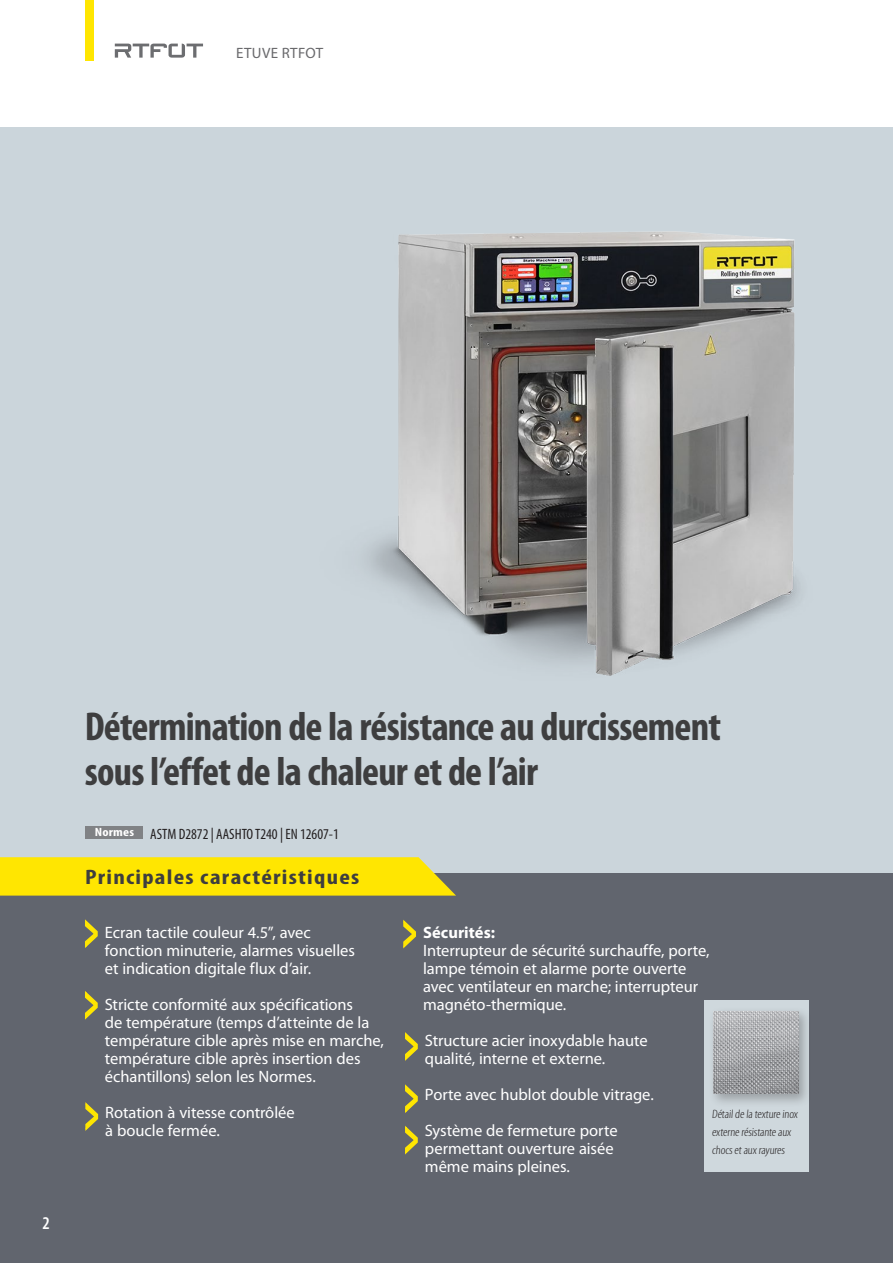
<style>
.page{position:relative;width:893px;height:1263px;background:#fff}
.page>*{position:absolute;margin:0;border:0;box-sizing:border-box;transform-origin:0 0}
.Heading_1{font:700 condensed 40.5px/45px "Myriad Pro";letter-spacing:-.02em;color:#3e3e3f}
.rossini_CG{font:700 condensed 21px "Myriad Pro";letter-spacing:.05em;color:#3e3e3f;scale:1.2 1}
.page_number{font:600 condensed 18px "Myriad Pro";color:#fff}
.body_copy{font:16.5px/18px "Myriad Pro";letter-spacing:-.005em;color:#fff}
._01_Standard{font:condensed 15px "Myriad Pro";color:#231f20}
.t1{font:15px "Myriad Pro";letter-spacing:.025em;color:#69696c}
._03_dida{font:300 condensed 12.15px/18px "Myriad Pro";color:#231f20;scale:1.11 1}
._01_Tit_Standards{font:700 condensed 12px "Myriad Pro";letter-spacing:.015em;color:#fff;scale:1.2 1}
.s1{font-weight:700}
</style>
<div class="page">
<div style="left:85px;top:0;width:9px;height:61px;background:#ffe601"></div>
<svg style="left:115px;top:44px;width:88px;height:14px"></svg>
<div style="left:0;top:128px;width:893px;height:887px;background:#cbd5db"></div>
<div style="left:86px;top:826px;width:57px;height:13px;background:#808285"></div>
<div style="left:0;top:874px;width:893px;height:389px;background:#61656e"></div>
<svg style="left:85px;top:919px;width:13px;height:29px"></svg>
<svg style="left:403px;top:920px;width:13px;height:29px"></svg>
<svg style="left:85px;top:1102px;width:14px;height:29px"></svg>
<svg style="left:405px;top:1032px;width:13px;height:29px"></svg>
<svg style="left:405px;top:1126px;width:13px;height:29px"></svg>
<svg style="left:405px;top:1084px;width:13px;height:29px"></svg>
<svg style="left:85px;top:991px;width:13px;height:29px"></svg>
<div style="left:0;top:857px;width:456px;height:38px;background:#ffe601"></div>
<img style="left:365px;top:231px;width:435px;height:445px">
<div style="left:704px;top:1000px;width:104px;height:171px;background:#cfd8dd"></div>
<div style="left:709px;top:1006px;width:103px;height:101px;background:#231f20;opacity:.3"></div>
<img style="left:713px;top:1011px;width:85px;height:83px">
<p class="t1" style="left:236px;top:44px;width:89px">ETUVE RTFOT</p>
<p class="page_number" style="left:43px;top:1213px;width:9px">2</p>
<p class="Heading_1" style="left:85px;top:704px;width:637px">Détermination de la résistance au durcissement sous l’effet de la chaleur et de l’air</p>
<p class="_01_Tit_Standards" style="left:95px;top:826px;width:34px">Normes</p>
<p class="_01_Standard" style="left:150px;top:826px;width:190px">ASTM D2872 | AASHTO T240 | EN 12607-1</p>
<p class="rossini_CG" style="left:85px;top:865px;width:230px">Principales caractéristiques</p>
<p class="body_copy" style="left:105px;top:923px;width:252px">Ecran tactile couleur 4.5”, avec fonction minuterie, alarmes visuelles et indication digitale flux d’air.</p>
<p class="body_copy" style="left:423px;top:923px;width:288px"><span class="s1">Sécurités:<br></span>Interrupteur de sécurité surchauffe, porte, lampe témoin et alarme porte ouverte avec ventilateur en marche; interrupteur magnéto-thermique.</p>
<p class="body_copy" style="left:105px;top:995px;width:281px">Stricte conformité aux spécifications<br>de température (temps d’atteinte de la température cible après mise en marche, température cible après insertion des échantillons) selon les Normes.</p>
<p class="body_copy" style="left:425px;top:1031px;width:224px">Structure acier inoxydable haute qualité, interne et externe.</p>
<p class="body_copy" style="left:105px;top:1103px;width:191px">Rotation à vitesse contrôlée à boucle fermée.</p>
<p class="body_copy" style="left:425px;top:1085px;width:230px">Porte avec hublot double vitrage.</p>
<p class="body_copy" style="left:425px;top:1121px;width:194px">Système de fermeture porte permettant ouverture aisée même mains pleines.</p>
<p class="_03_dida" style="left:712px;top:1105px;width:80px">Détailde la texture inox externe résistante aux chocs etaux rayures</p>
</div>
